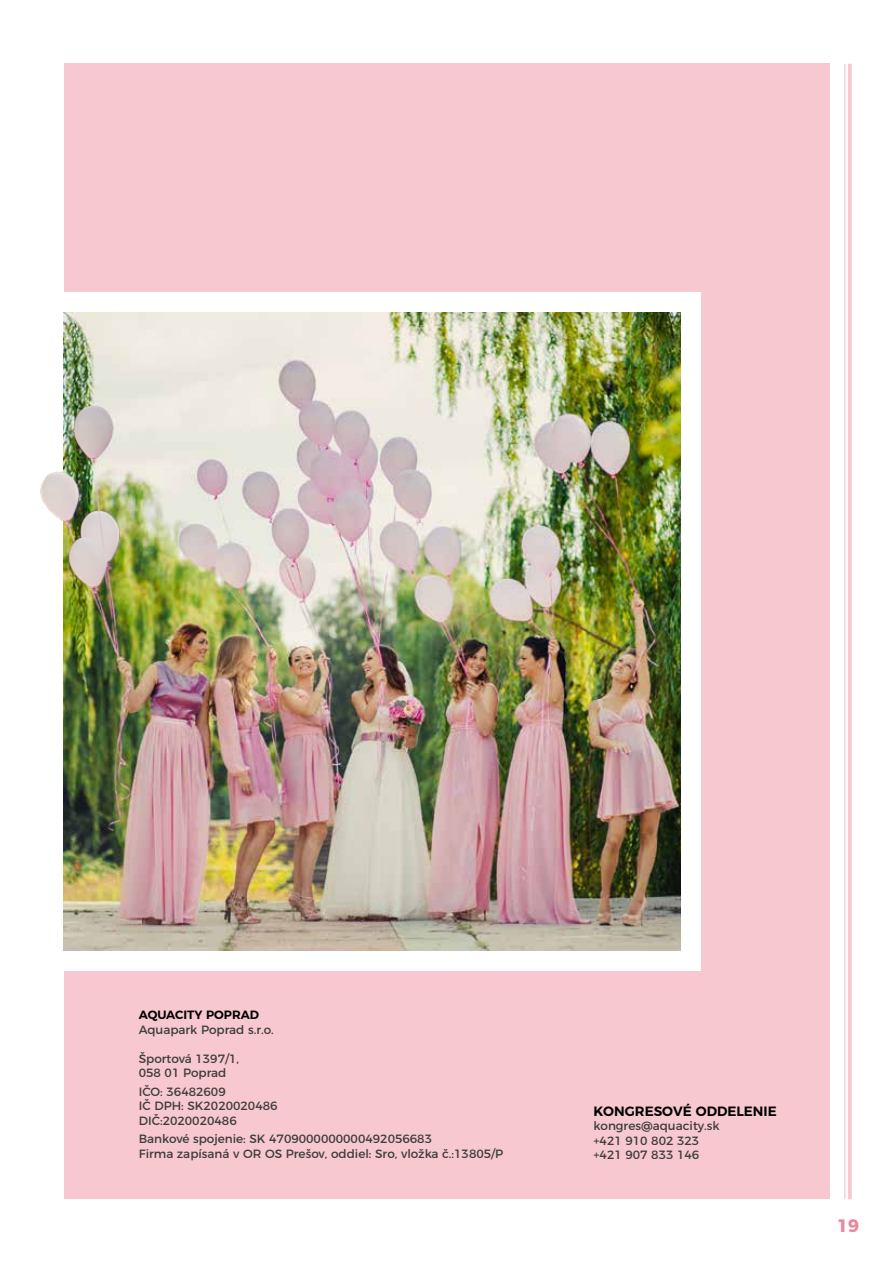
<style>
.page{position:relative;width:893px;height:1263px;background:#fff}
.page>*{position:absolute;margin:0;border:0;box-sizing:border-box;transform-origin:0 0}
.t1{font:700 18px "Montserrat";color:#f0869d}
.t2{font:600 13.5px "Montserrat";color:#000}
.t3{font:12px/14.4px "Montserrat";color:#3c3c3b}
.t4{font:600 12px "Montserrat";color:#000}
</style>
<div class="page">
<div style="left:64px;top:64px;width:765px;height:1135px;background:#f8c8d0"></div>
<div style="left:48px;top:292px;width:652px;height:679px;background:#fff"></div>
<hr style="left:844px;top:64px;width:1px;height:1135px;background:#f8c8d0">
<svg style="left:848px;top:64px;width:4px;height:1135px;background:#f8cbd2"></svg>
<img style="left:40px;top:313px;width:640px;height:637px">
<p class="t4" style="left:139px;top:1005px;width:122px">AQUACITY POPRAD</p>
<p class="t3" style="left:139px;top:1021px;width:136px">Aquapark Poprad s.r.o.</p>
<p class="t3" style="left:139px;top:1050px;width:102px">Športová 1397/1,<br>058 01 Poprad</p>
<p class="t3" style="left:139px;top:1083px;width:140px">IČO: 36482609<br>IČ DPH: SK2020020486<br>DIČ:2020020486</p>
<p class="t3" style="left:139px;top:1131px;width:366px">Bankové spojenie: SK 4709000000000492056683<br>Firma zapísaná v OR OS Prešov, oddiel: Sro, vložka č.:13805/P</p>
<p class="t2" style="left:594px;top:1100px;width:185px">KONGRESOVÉ ODDELENIE</p>
<p class="t3" style="left:594px;top:1118px;width:127px">kongres@aquacity.sk +421 910 802 323 +421 907 833 146</p>
<h1 class="t1" style="left:837px;top:1210px;width:24px">19</h1>
</div>
